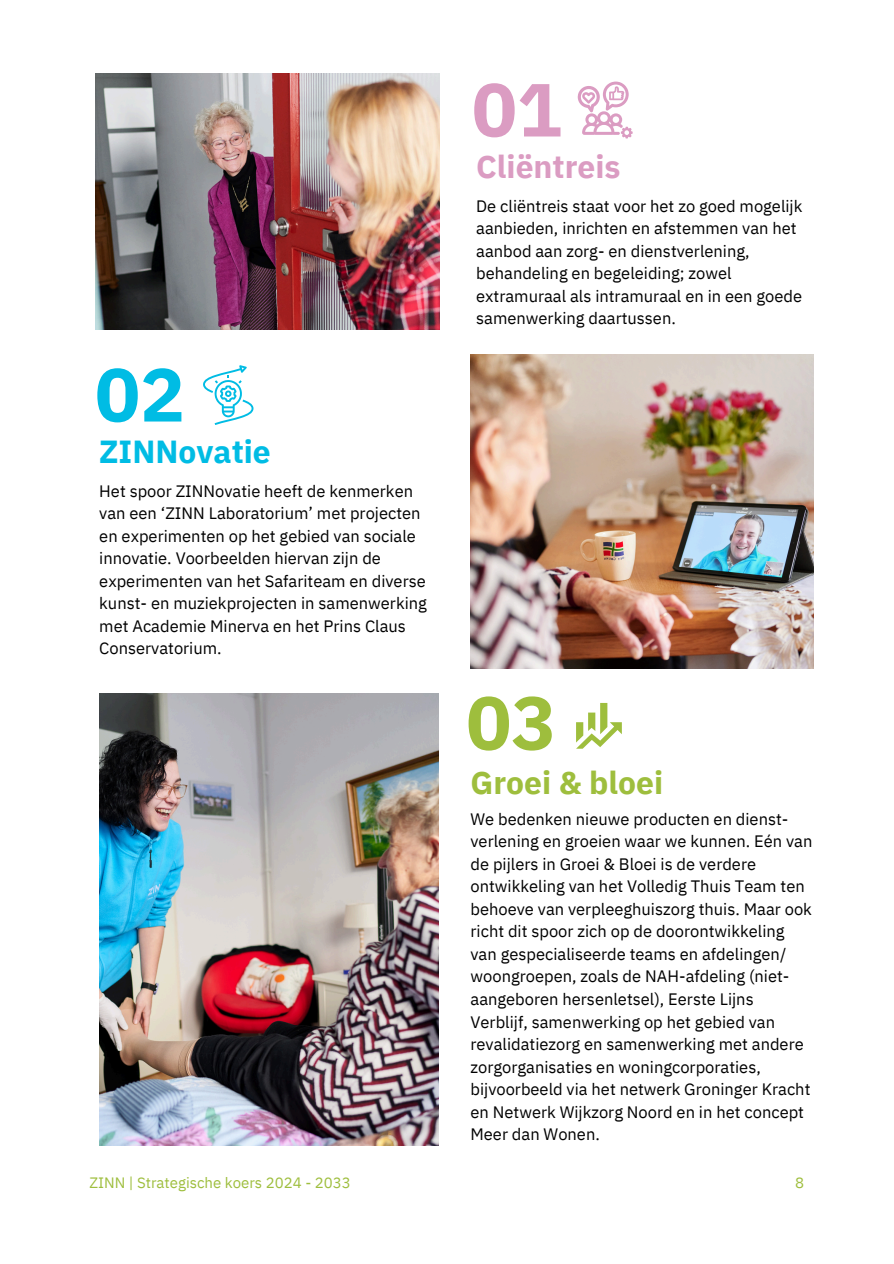
<style>
.page{position:relative;width:894px;height:1264px;background:#fff}
.page>*{position:absolute;margin:0;border:0;box-sizing:border-box;transform-origin:0 0}
.t1{font:700 75px "IBM Plex Sans";color:#db9cc2}
.t2{font:700 75px "IBM Plex Sans";color:#00bce4}
.t3{font:700 75px "IBM Plex Sans";color:#9ebe3d}
.t4{font:700 31.8px "IBM Plex Sans";color:#9ebe3d}
.t5{font:700 31.8px "IBM Plex Sans";color:#db9cc2}
.t6{font:700 31.8px "IBM Plex Sans";color:#00bce4}
.t7{font:16.5px/22.5px "IBM Plex Sans";color:#000}
.t8{font:15px "IBM Plex Sans";color:#9ebe3d}
</style>
<div class="page">
<img style="left:95px;top:74px;width:344px;height:255px">
<svg style="left:577px;top:82px;width:55px;height:56px"></svg>
<img style="left:470px;top:354px;width:343px;height:314px">
<svg style="left:203px;top:365px;width:50px;height:59px"></svg>
<img style="left:99px;top:693px;width:339px;height:452px">
<svg style="left:576px;top:703px;width:45px;height:45px"></svg>
<p class="t1" style="left:472px;top:60px;width:91px">01</p>
<p class="t2" style="left:95px;top:344px;width:91px">02</p>
<p class="t6" style="left:99px;top:431px;width:173px">ZINNovatie</p>
<p class="t7" style="left:99px;top:479px;width:329px">Het spoor ZINNovatie heeft de kenmerken van een ‘ZINN Laboratorium’ met projecten en experimenten op het gebied van sociale innovatie. Voorbeelden hiervan zijn de experimenten van het Safariteam en diverse kunst- en muziekprojecten in samenwerking met Academie Minerva en het Prins Claus Conservatorium.</p>
<p class="t5" style="left:476px;top:146px;width:146px">Cliëntreis</p>
<h1 class="t7" style="left:476px;top:194px;width:328px">De cliëntreis staat voor het zo goed mogelijk aanbieden, inrichten en afstemmen van het aanbod aan zorg- en dienstverlening, behandeling en begeleiding; zowel extramuraal als intramuraal en in een goede samenwerking daartussen.</h1>
<h1 class="t3" style="left:466px;top:672px;width:91px">03</h1>
<p class="t4" style="left:470px;top:761px;width:194px">Groei &amp; bloei</p>
<p class="t7" style="left:470px;top:807px;width:343px">We bedenken nieuwe producten en dienst&shy;verlening en groeien waar we kunnen. Eén van de pijlers in Groei &amp; Bloei is de verdere ontwikkeling van het Volledig Thuis Team ten behoeve van verpleeghuiszorg thuis. Maar ook richt dit spoor zich op de doorontwikkeling van gespecialiseerde teams en afdelingen/ woongroepen, zoals de NAH-afdeling (niet&shy;aangeboren hersenletsel), Eerste Lijns Verblijf, samenwerking op het gebied van revalidatiezorg en samenwerking met andere zorgorganisaties en woningcorporaties, bijvoorbeeld via het netwerk Groninger Kracht en Netwerk Wijkzorg Noord en in het concept Meer dan Wonen.</p>
<h1 class="t8" style="left:89px;top:1172px;width:263px">ZINN | Strategische koers 2024 - 2033</h1>
<p class="t8" style="left:795px;top:1172px;width:10px">8</p>
</div>
